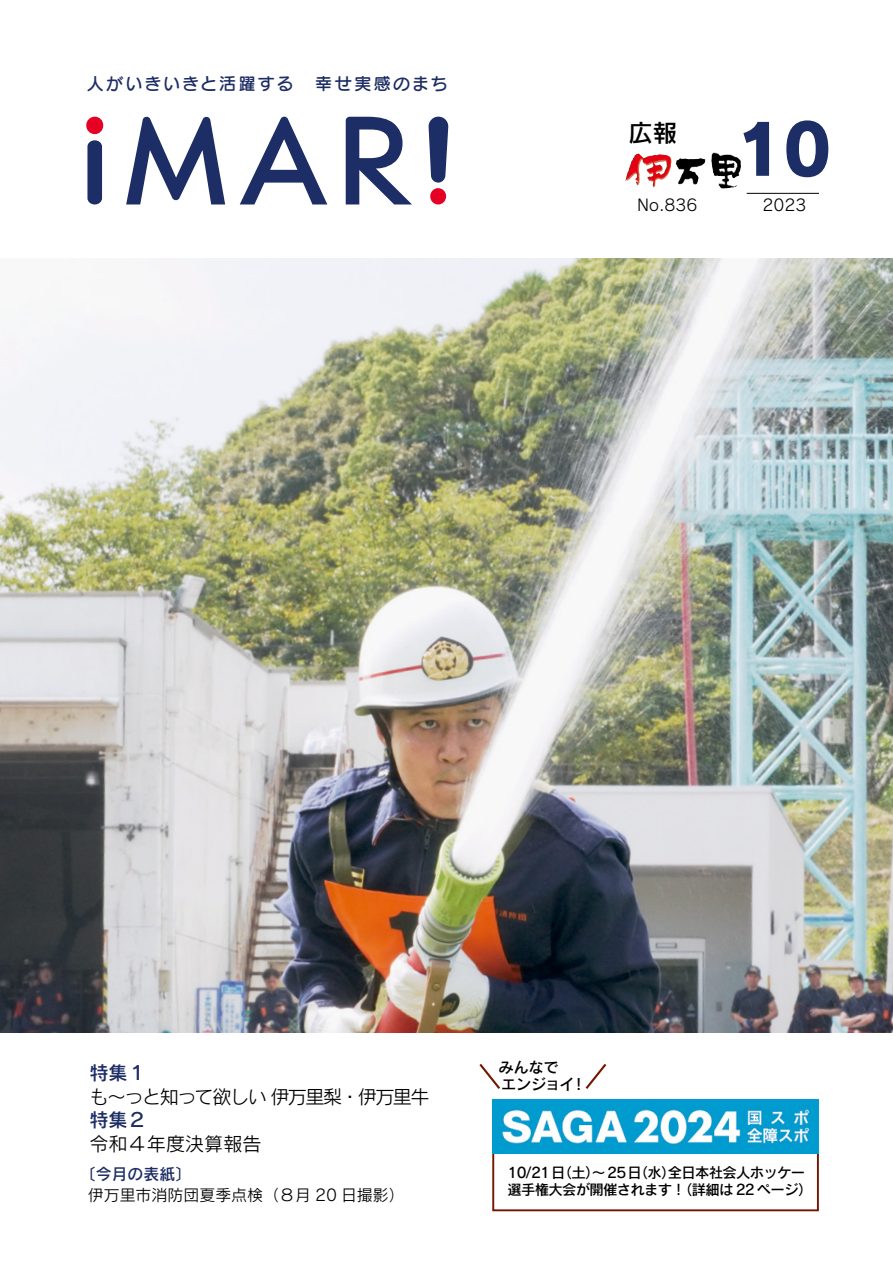
<style>
.page{position:relative;width:893px;height:1263px;background:#fff}
.page>*{position:absolute;margin:0;border:0;box-sizing:border-box;transform-origin:0 0}
.t1{font:69.15px "Rodin CID EB";color:#1d2d65}
.t2{font:24.45px "Rodin CID DB";color:#000}
.t3{font:19.2px "Rodin CID M";letter-spacing:-.08em;color:#000}
.t4{font:19.2px "Rodin CID M";color:#000}
.t5{font:19.2px "Rodin CID DB";color:#1d2d65}
.t6{font:16.95px "Seurat CID DB";letter-spacing:.125em;color:#1d2d65}
.t7{font:15.9px "Rodin CID M";color:#000}
.t8{font:15.9px "Rodin CID DB";color:#1d2d65}
.t9{font:15.3px "Rodin CID DB";letter-spacing:-.03em;color:#000}
.t10{font:14.4px/17.2px "Rodin CID DB";letter-spacing:-.045em;color:#000}
</style>
<div class="page">
<svg style="left:126px;top:116px;width:99px;height:88px"></svg>
<svg style="left:240px;top:116px;width:87px;height:88px"></svg>
<svg style="left:346px;top:117px;width:66px;height:87px"></svg>
<svg style="left:428px;top:117px;width:21px;height:66px"></svg>
<div style="left:87px;top:140px;width:15px;height:64px;background:#1d2d65;border-radius:7px"></div>
<div style="left:430px;top:188px;width:16px;height:16px;background:#e60024;border-radius:8px"></div>
<div style="left:86px;top:117px;width:17px;height:17px;background:#e60024;border-radius:8px"></div>
<hr style="left:747px;top:193px;width:72px;height:1px;background:#000">
<img style="left:711px;top:152px;width:26px;height:37px">
<img style="left:676px;top:158px;width:23px;height:27px">
<img style="left:625px;top:154px;width:18px;height:32px">
<svg style="left:479px;top:1064px;width:21px;height:25px"></svg>
<svg style="left:585px;top:1063px;width:22px;height:26px"></svg>
<div style="left:492px;top:1152px;width:327px;height:59px;border:2px solid #741600"></div>
<img style="left:492px;top:1099px;width:327px;height:54px">
<img style="left:0;top:258px;width:893px;height:774px">
<p class="t6" style="left:87px;top:73px;width:363px">人がいきいきと活躍する　幸せ実感のまち</p>
<h2 class="t2" style="left:628px;top:117px;width:50px">広報</h2>
<p class="t7" style="left:637px;top:195px;width:62px">No.836</p>
<h1 class="t1" style="left:736px;top:102px;width:97px">10</h1>
<p class="t7" style="left:762px;top:195px;width:46px">2023</p>
<h3 class="t5" style="left:89px;top:1060px;width:59px">特集１</h3>
<h3 class="t3" style="left:89px;top:1085px;width:342px">も〜っと知って欲しい伊万里梨・伊万里牛</h3>
<h3 class="t5" style="left:89px;top:1107px;width:59px">特集２</h3>
<h3 class="t4" style="left:89px;top:1132px;width:174px">令和４年度決算報告</h3>
<p class="t8" style="left:80px;top:1163px;width:113px">〔今月の表紙〔</p>
<p class="t7" style="left:88px;top:1185px;width:318px">伊万里市消防団夏季点検（８月 20 日撮影(</p>
<p class="t9" style="left:498px;top:1057px;width:62px">みんなで</p>
<p class="t9" style="left:501px;top:1074px;width:75px">エンジョイ</p>
<p class="t9" style="left:571px;top:1074px;width:17px">!</p>
<p class="t10" style="left:507px;top:1163px;width:306px;text-indent:154px">）<br>選手権大会が開催されます！（詳細は 22 ページ(</p>
<p class="t10" style="left:507px;top:1163px;width:299px">10/21 （日土）〜25 （日水全日本社会人ホッケー</p>
</div>
